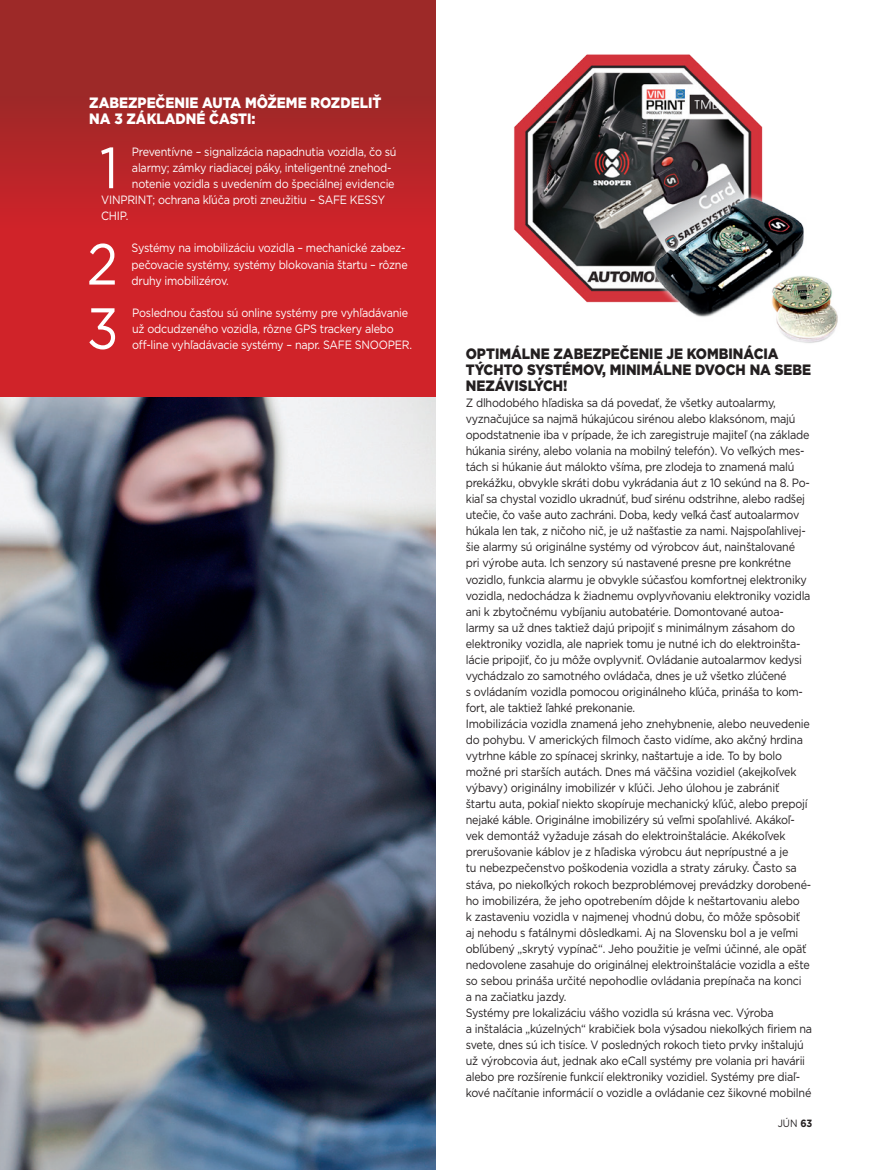
<style>
.page{position:relative;width:872px;height:1170px;background:#fff}
.page>*{position:absolute;margin:0;border:0;box-sizing:border-box;transform-origin:0 0}
.t1{font:57.9px "Gotham";color:#fff;scale:.9 1}
.t2{font:900 15px/16px "Gotham";color:#231f20;scale:.9 1}
.t3{font:900 15px/16px "Gotham";color:#fff;scale:.9 1}
.t4{font:12px/16px "Gotham";letter-spacing:-.02em;color:#231f20;scale:.9 1}
.t5{font:12px/16px "Gotham";letter-spacing:-.02em;color:#fff;scale:.9 1}
.t6{font:10.5px "Gotham";color:#231f20;scale:.9 1}
.s1{font-weight:700}
</style>
<div class="page">
<svg style="left:0;top:0;width:436px;height:398px;background:#ba2528"></svg>
<img style="left:0;top:398px;width:436px;height:771px">
<img style="left:514px;top:54px;width:249px;height:249px">
<img style="left:639px;top:189px;width:199px;height:154px">
<p class="t3" style="left:89px;top:94px;width:326px">ZABEZPEČENIE AUTA MÔŽEME ROZDELIŤ<br>NA 3 ZÁKLADNÉ ČASTI:</p>
<h1 class="t1" style="left:100px;top:131px;width:22px">1</h1>
<p class="t5" style="left:132px;top:143px;width:295px">Preventívne – signalizácia napadnutia vozidla, čo sú</p>
<p class="t5" style="left:132px;top:160px;width:290px">alarmy; zámky riadiacej páky, inteligentné znehod-</p>
<p class="t5" style="left:132px;top:176px;width:293px">notenie vozidla s uvedením do špeciálnej evidencie</p>
<p class="t5" style="left:101px;top:192px;width:317px">VIN PRINT; ochrana kľúča proti zneužitiu – SAFE KESSY</p>
<p class="t5" style="left:101px;top:208px;width:32px">CHIP.</p>
<h1 class="t1" style="left:87px;top:227px;width:36px">2</h1>
<p class="t5" style="left:132px;top:240px;width:308px">Systémy na imobilizáciu vozidla – mechanické zabez&shy;pečovacie systémy, systémy blokovania štartu – rôzne druhy imobilizérov.</p>
<h1 class="t1" style="left:87px;top:291px;width:37px">3</h1>
<p class="t5" style="left:132px;top:304px;width:312px">Poslednou časťou sú online systémy pre vyhľadávanie už odcudzeného vozidla, rôzne GPS trackery alebo off-line vyhľadávacie systémy – napr. SAFE SN OOPER.</p>
<p class="t2" style="left:466px;top:345px;width:385px">OPTIMÁLNE ZABEZPEČENIE JE KOMBINÁCIA<br>TÝCHTO SYSTÉMOV, MINIMÁLNE DVOCH NA SEBE<br>NEZÁVISLÝCH!</p>
<p class="t4" style="left:466px;top:394px;width:386px">Z dlhodobého hľadiska sa dá povedať, že všetky autoalarmy, vyznačujúce sa najmä húkajúcou sirénou alebo klaksónom, majú opodstatnenie iba v prípade, že ich zaregistruje majiteľ (na základe húkania sirény, alebo volania na mobilný telefón). Vo veľkých mes&shy;tách si húkanie áut málokto všíma, pre zlodeja to znamená malú prekážku, obvykle skráti dobu vykrádania áut z 10 sekúnd na 8. Po&shy;kiaľ sa chystal vozidlo ukradnúť, buď sirénu odstrihne, alebo radšej utečie, čo vaše auto zachráni. Doba, kedy veľká časť autoalarmov húkala len tak, z ničoho nič, je už našťastie za nami. Najspoľahlivej&shy;šie alarmy sú originálne systémy od výrobcov áut, nainštalované<br>pri výrobe auta. Ich senzory sú nastavené presne pre konkrétne vozidlo, funkcia alarmu je obvykle súčasťou komfortnej elektroniky vozidla, nedochádza k žiadnemu ovplyvňovaniu elektroniky vozidla ani k zbytočnému vybíjaniu autobatérie. Domontované autoa&shy;larmy sa už dnes taktiež dajú pripojiť s minimálnym zásahom do elektroniky vozidla, ale napriek tomu je nutné ich do elektroinšta&shy;lácie pripojiť, čo ju môže ovplyvniť. Ovládanie autoalarmov kedysi vychádzalo zo samotného ovládača, dnes je už všetko zlúčené<br>s ovládaním vozidla pomocou originálneho kľúča, prináša to kom&shy;fort, ale taktiež ľahké prekonanie.<br>Imobilizácia vozidla znamená jeho znehybnenie, alebo neuvedenie do pohybu. V amerických filmoch často vidíme, ako akčný hrdina vytrhne káble zo spínacej skrinky, naštartuje a ide. To by bolo možné pri starších autách. Dnes má väčšina vozidiel (akejkoľvek výbavy) originálny imobilizér v kľúči. Jeho úlohou je zabrániť štartu auta, pokiaľ niekto skopíruje mechanický kľúč, alebo prepojí nejaké káble. Originálne imobilizéry sú veľmi spoľahlivé. Akákoľ&shy;vek demontáž vyžaduje zásah do elektroinštalácie. Akékoľvek prerušovanie káblov je z hľadiska výrobcu áut neprípustné a je<br>tu nebezpečenstvo poškodenia vozidla a straty záruky. Často sa stáva, po niekoľkých rokoch bezproblémovej prevádzky dorobené&shy;ho imobilizéra, že jeho opotrebením dôjde k neštartovaniu alebo<br>k zastaveniu vozidla v najmenej vhodnú dobu, čo môže spôsobiť<br>aj nehodu s fatálnymi dôsledkami. Aj na Slovensku bol a je veľmi obľúbený „skrytý vypínač“. Jeho použitie je veľmi účinné, ale opäť nedovolene zasahuje do originálnej elektroinštalácie vozidla a ešte so sebou prináša určité nepohodlie ovládania prepínača na konci<br>a na začiatku jazdy.<br>Systémy pre lokalizáciu vášho vozidla sú krásna vec. Výroba<br>a inštalácia „kúzelných“ krabičiek bola výsadou niekoľkých firiem na svete, dnes sú ich tisíce. V posledných rokoch tieto prvky inštalujú už výrobcovia áut, jednak ako eCall systémy pre volania pri havárii alebo pre rozšírenie funkcií elektroniky vozidiel. Systémy pre diaľ&shy;kové načítanie informácií o vozidle a ovládanie cez šikovné mobilné</p>
<p class="t6" style="left:777px;top:1116px;width:40px">jún <span class="s1">63</span></p>
</div>
